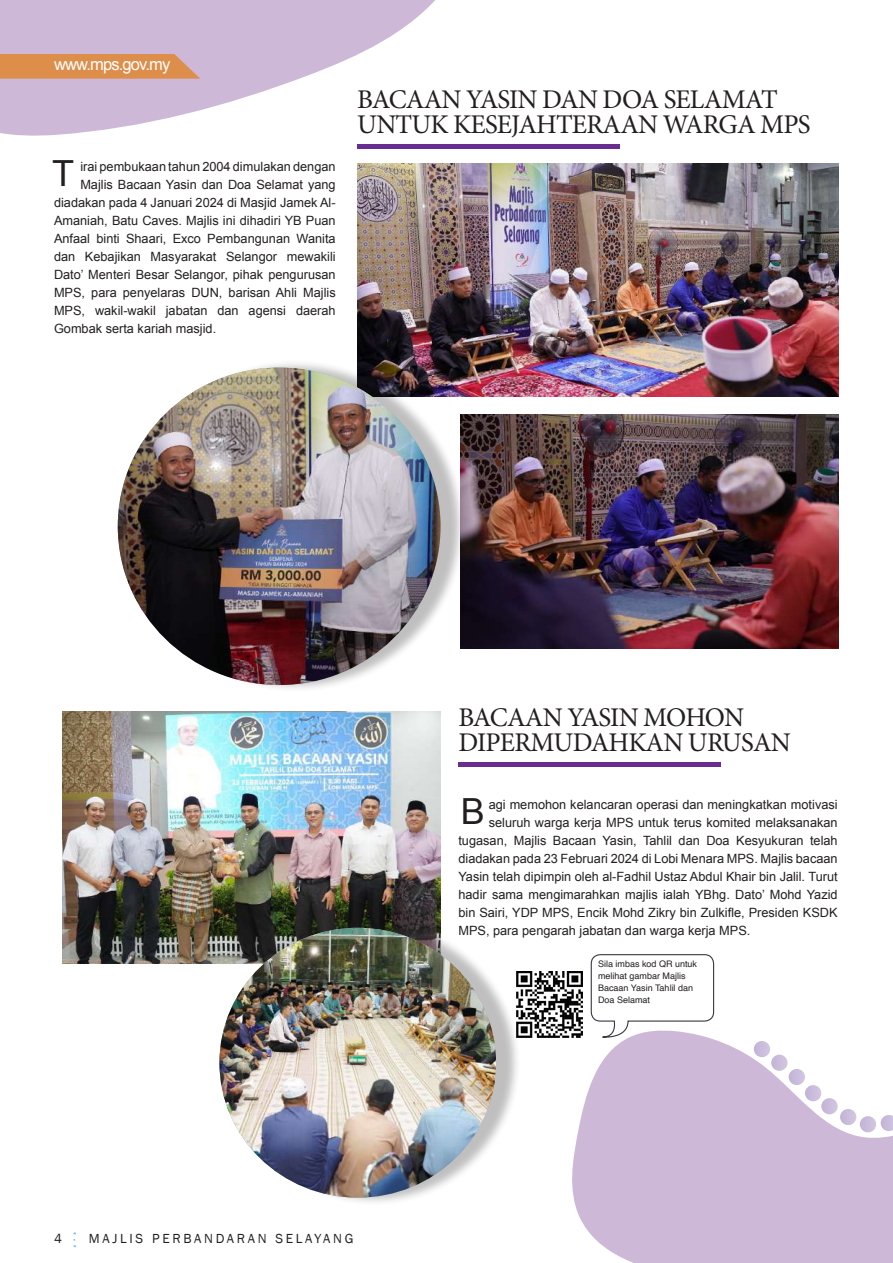
<style>
.page{position:relative;width:893px;height:1263px;background:#fff}
.page>*{position:absolute;margin:0;border:0;box-sizing:border-box;transform-origin:0 0}
.t1{font:36px "Arial";color:#231f20}
.t2{font:27px/25.5px "Minion Pro";letter-spacing:-.03em;color:#231f20}
.t3{font:16.5px "Arial";letter-spacing:-.05em;color:#fff}
.t4{font:13.5px "Franklin Gothic";letter-spacing:.2em;color:#231f20}
.t5{font:12.75px "Arial";color:#231f20}
.t6{font:9px/12px "Helvetica";color:#231f20}
</style>
<div class="page">
<img style="left:357px;top:163px;width:482px;height:233px">
<hr style="left:357px;top:144px;width:263px;height:4px;background:#692c91">
<img style="left:466px;top:414px;width:373px;height:234px">
<img style="left:62px;top:711px;width:378px;height:252px">
<div style="left:126px;top:359px;width:340px;height:334px;background:#231f20;opacity:.29"></div>
<img style="left:118px;top:368px;width:322px;height:317px">
<svg style="left:567px;top:1037px;width:326px;height:226px;fill:#ceb8d8"></svg>
<div style="left:840px;top:1109px;width:16px;height:16px;background:#cbbddc;border-radius:50%"></div>
<div style="left:860px;top:1116px;width:16px;height:16px;background:#cbbddc;border-radius:50%"></div>
<svg style="left:881px;top:1115px;width:12px;height:16px"></svg>
<svg style="left:821px;top:1098px;width:17px;height:16px"></svg>
<div style="left:805px;top:1085px;width:16px;height:16px;background:#cbbddc;border-radius:50%"></div>
<div style="left:789px;top:1069px;width:16px;height:16px;background:#cbbedc;border-radius:50%"></div>
<svg style="left:771px;top:1054px;width:16px;height:17px"></svg>
<div style="left:754px;top:1041px;width:16px;height:16px;background:#cbbddc;border-radius:50%"></div>
<svg style="left:0;top:0;width:435px;height:136px;fill:#ceb8d8"></svg>
<hr style="left:458px;top:762px;width:263px;height:4px;background:#692c91">
<div style="left:228px;top:919px;width:293px;height:287px;background:#231f20;opacity:.29"></div>
<img style="left:219px;top:928px;width:277px;height:269px">
<img style="left:516px;top:971px;width:67px;height:66px">
<svg style="left:590px;top:954px;width:125px;height:85px"></svg>
<svg style="left:0;top:54px;width:200px;height:25px;background:#db9155"></svg>
<p class="t3" style="left:54px;top:53px;width:118px">www.mps.gov.my</p>
<h1 class="t1" style="left:52px;top:150px;width:23px">T</h1>
<p class="t5" style="left:80px;top:158px;width:257px">irai pembukaan tahun 2004 dimulakan dengan</p>
<p class="t5" style="left:80px;top:176px;width:257px">Majlis Bacaan Yasin dan Doa Selamat yang</p>
<p class="t5" style="left:54px;top:194px;width:283px">diadakan pada 4 Januari 2024 di Masjid Jamek Al-</p>
<p class="t5" style="left:54px;top:212px;width:283px">Amaniah, Batu Caves. Majlis ini dihadiri YB Puan</p>
<p class="t5" style="left:54px;top:230px;width:283px">Anfaal binti Shaari, Exco Pembangunan Wanita</p>
<p class="t5" style="left:54px;top:248px;width:283px">dan Kebajikan Masyarakat Selangor mewakili</p>
<p class="t5" style="left:54px;top:266px;width:283px">Dato’ Menteri Besar Selangor, pihak pengurusan</p>
<p class="t5" style="left:54px;top:284px;width:283px">MPS, para penyelaras DUN, barisan Ahli Majlis</p>
<p class="t5" style="left:54px;top:302px;width:283px">MPS, wakil-wakil jabatan dan agensi daerah</p>
<p class="t5" style="left:54px;top:320px;width:164px">Gombak serta kariah masjid.</p>
<h2 class="t2" style="left:357px;top:87px;width:455px">BACAAN YASIN DAN DOA SELAMAT<br>UNTUK KESEJAHTERAAN WARGA MPS</h2>
<h2 class="t2" style="left:458px;top:705px;width:334px">BACAAN YASIN MOHON<br>DIPERMUDAHKAN URUSAN</h2>
<h1 class="t1" style="left:461px;top:788px;width:26px">B</h1>
<p class="t5" style="left:489px;top:796px;width:350px">agi memohon kelancaran operasi dan meningkatkan motivasi</p>
<p class="t5" style="left:489px;top:814px;width:350px">seluruh warga kerja MPS untuk terus komited melaksanakan</p>
<p class="t5" style="left:458px;top:832px;width:381px">tugasan, Majlis Bacaan Yasin, Tahlil dan Doa Kesyukuran telah</p>
<p class="t5" style="left:458px;top:850px;width:381px">diadakan pada 23 Februari 2024 di Lobi Menara MPS. Majlis bacaan</p>
<p class="t5" style="left:458px;top:868px;width:381px">Yasin telah dipimpin oleh al-Fadhil Ustaz Abdul Khair bin Jalil. Turut</p>
<p class="t5" style="left:458px;top:886px;width:381px">hadir sama mengimarahkan majlis ialah YBhg. Dato’ Mohd Yazid</p>
<p class="t5" style="left:458px;top:904px;width:381px">bin Sairi, YDP MPS, Encik Mohd Zikry bin Zulkifle, Presiden KSDK</p>
<p class="t5" style="left:458px;top:922px;width:293px">MPS, para pengarah jabatan dan warga kerja MPS.</p>
<p class="t6" style="left:598px;top:958px;width:101px">Sila imbas kod QR untuk melihat gambar Majlis<br>Bacaan Yasin Tahlil dan<br>Doa Selamat</p>
<p class="t4" style="left:54px;top:1230px;width:9px">4</p>
<p class="t4" style="left:89px;top:1230px;width:266px">MAJLIS PERBANDARAN SELAYANG</p>
</div>
